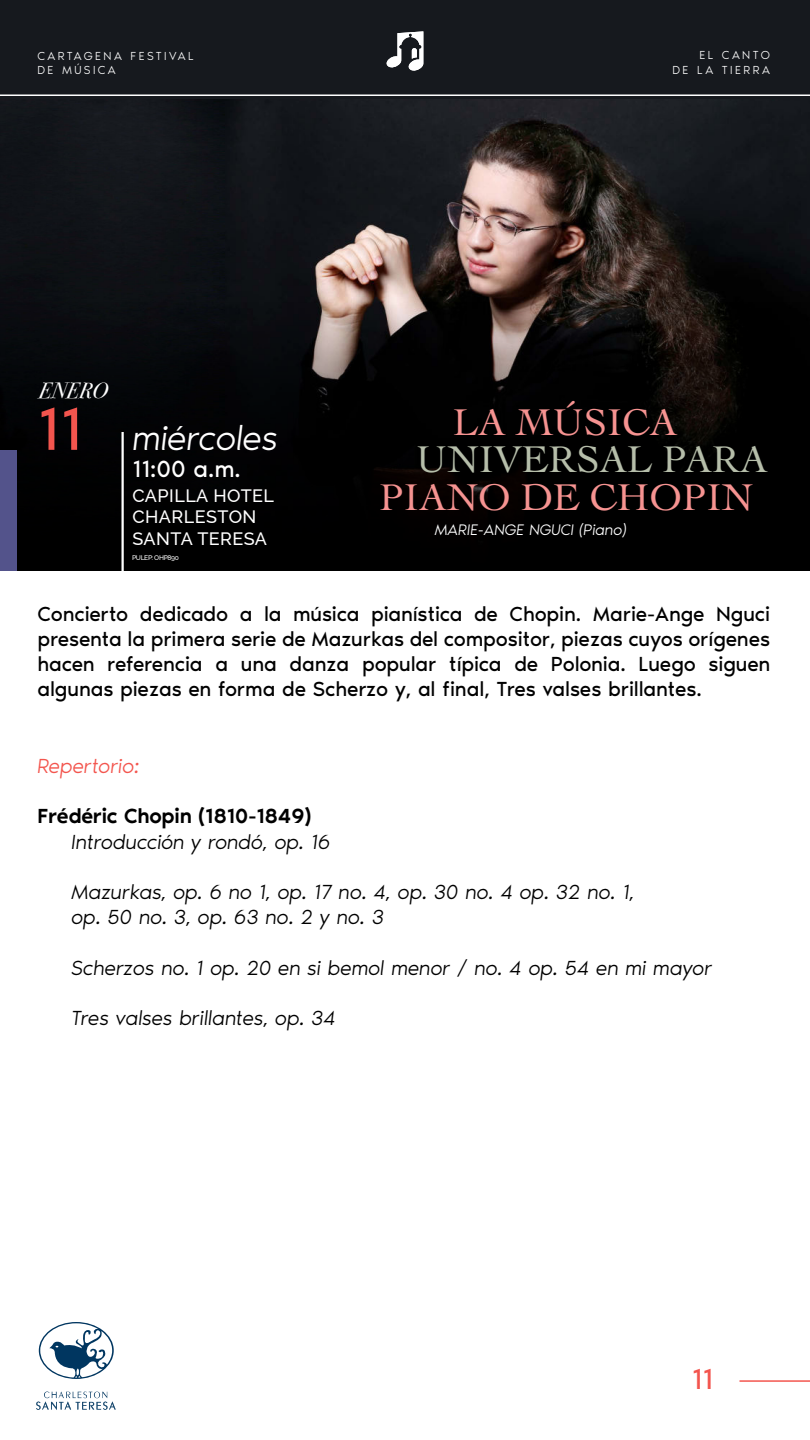
<style>
.page{position:relative;width:810px;height:1440px;background:#fff}
.page>*{position:absolute;margin:0;border:0;box-sizing:border-box;transform-origin:0 0}
.t1{font:39px "Cochin";color:#f69391}
.t2{font:39px "Cochin";color:#b6beaa}
.t3{font:italic 300 35.62px "Noir Pro";letter-spacing:-.015em;color:#fff}
.t4{font:29.47px "Noir Pro";color:#f3554e}
.t5{font:24.15px "Noir Pro";color:#fff}
.t6{font:italic 22.12px "Bodoni Svty Two ITCTT";color:#fff}
.t7{font:21px/25.2px "Noir Pro";letter-spacing:-.01em;color:#000;text-align:justify}
.t8{font:italic 300 21px/25.2px "Noir Pro";letter-spacing:-.01em;color:#000}
.t9{font:500 21px "Noir Pro";color:#000}
.t10{font:italic 300 21px "Noir Pro";letter-spacing:-.015em;color:#f3554e}
.t11{font:500 18px/21.6px "Raleway";letter-spacing:.025em;color:#fff}
.t12{font:italic 300 15.75px "Noir Pro";letter-spacing:-.01em;color:#fff}
.t13{font:300 12px/14.4px "Noir Pro";letter-spacing:.2em;color:#fff}
.t14{font:500 6.75px "Raleway";letter-spacing:-.05em;color:#fff}
.s1{font-weight:400;font-style:normal;font-size:61.72px;color:#f3554e}
</style>
<div class="page">
<img style="left:0;top:98px;width:810px;height:203px">
<svg style="left:0;top:301px;width:810px;height:270px;background:#070707"></svg>
<div style="left:0;top:0;width:810px;height:98px;background:#16191e"></div>
<div style="left:0;top:450px;width:17px;height:121px;background:#53538b"></div>
<hr style="left:0;top:94px;width:810px;height:2px;background:#fff">
<svg style="left:386px;top:31px;width:37px;height:40px"></svg>
<hr style="left:739px;top:1380px;width:71px;height:2px;background:#f3554e">
<hr style="left:122px;top:432px;width:2px;height:151px;background:#fff">
<svg style="left:39px;top:1322px;width:75px;height:57px"></svg>
<svg style="left:36px;top:1392px;width:80px;height:18px"></svg>
<p class="t13" style="left:37px;top:49px;width:158px">CARTAGENA FESTIVAL<br>DE MÚSICA</p>
<p class="t13" style="left:672px;top:49px;width:99px;text-align:right">EL CANTO<br>DE LA TIERRA</p>
<p class="t6" style="left:38px;top:377px;width:71px">ENERO</p>
<h2 class="t3" style="left:37px;top:419px;width:243px"><span class="s1">11</span> miércoles</h2>
<p class="t11" style="left:132px;top:486px;width:143px">CAPILLA HOTEL<br>CHARLESTON<br>SANTA TERESA</p>
<p class="t14" style="left:132px;top:555px;width:48px">PULEP: OHP890</p>
<p class="t5" style="left:133px;top:456px;width:110px">11:00 a.m.</p>
<h1 class="t1" style="left:453px;top:407px;width:226px">LA MÚSICA</h1>
<h1 class="t2" style="left:416px;top:445px;width:353px">UNIVERSAL PARA</h1>
<h1 class="t1" style="left:379px;top:482px;width:376px">PIANO DE CHOPIN</h1>
<p class="t12" style="left:435px;top:521px;width:194px">MARIE-ANGE NGUCI (Piano)</p>
<p class="t7" style="left:37px;top:602px;width:734px">Concierto dedicado a la música pianística de Chopin. Marie-Ange Nguci presenta la primera serie de Mazurkas del compositor, piezas cuyos orígenes hacen referencia a una danza popular típica de Polonia. Luego siguen algunas piezas en forma de Scherzo y, al final, Tres valses brillantes.</p>
<p class="t10" style="left:37px;top:755px;width:103px">Repertorio:</p>
<p class="t9" style="left:37px;top:805px;width:276px">Frédéric Chopin (1810-1849)</p>
<p class="t8" style="left:71px;top:830px;width:261px">Introducción y rondó, op. 16</p>
<p class="t8" style="left:71px;top:880px;width:565px">Mazurkas, op. 6 no 1, op. 17 no. 4, op. 30 no. 4 op. 32 no. 1, op. 50 no. 3, op. 63 no. 2 y no. 3</p>
<p class="t8" style="left:71px;top:956px;width:642px">Scherzos no. 1 op. 20 en si bemol menor / no. 4 op. 54 en mi mayor</p>
<p class="t8" style="left:71px;top:1006px;width:266px">Tres valses brillantes, op. 34</p>
<h3 class="t4" style="left:692px;top:1363px;width:23px">11</h3>
</div>
